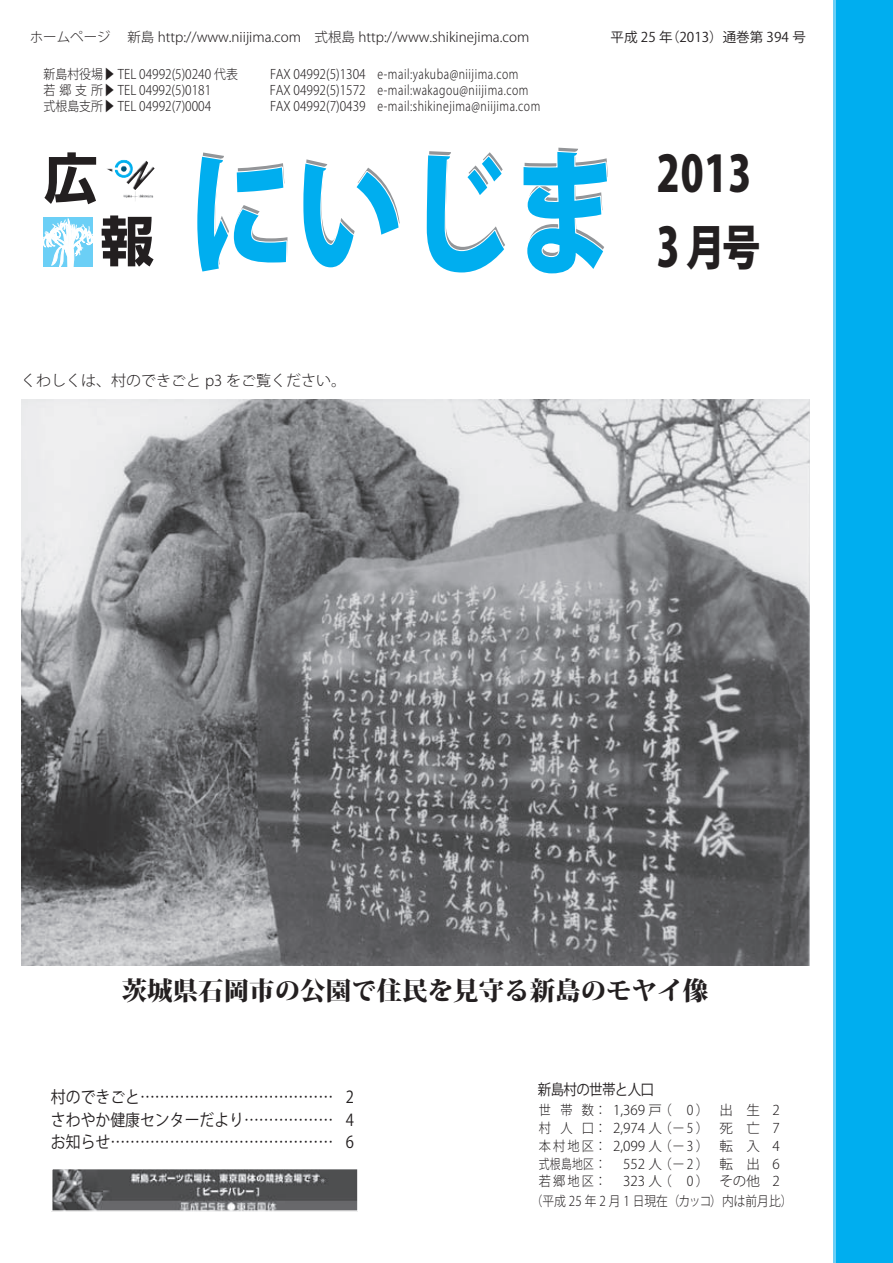
<style>
.page{position:relative;width:893px;height:1263px;background:#fff}
.page>*{position:absolute;margin:0;border:0;box-sizing:border-box;transform-origin:0 0}
.t1{font:135px "Koz Go Pro Heavy 90 pv RKSJ H";color:#00aeef;scale:.8 1}
.t2{font:54px "Shin Go Pro Bold 90 pv RKSJ H";color:#231f20}
.t3{font:49.5px "Koz Go Pro Heavy 90 pv RKSJ H";color:#231f20;scale:.8 1}
.t4{font:48px "Koz Go Pro Heavy 90 pv RKSJ H";color:#231f20;scale:.8 1}
.t5{font:25.5px "Koz Min Pro Heavy 90 pv RKSJ H";color:#231f20}
.t6{font:16.5px/22.5px "Koz Go Pro Regular 90 pv RKSJ H";color:#231f20;scale:.9 1}
.t7{font:15px "Koz Go Pro Light 90 pv RKSJ H";color:#231f20}
.t8{font:15px "Koz Go Pro Regular 90 pv RKSJ H";letter-spacing:-.05em;color:#231f20;scale:.9 1}
.t9{font:13.5px/17.7px "Koz Go Pro Light 90 pv RKSJ H";color:#231f20;text-align:right}
.t10{font:13.5px/17.7px "Koz Go Pro Light 90 pv RKSJ H";color:#231f20;text-align:justify;scale:.9 1}
.t11{font:13.5px "Koz Go Pro Light 90 pv RKSJ H";color:#231f20;scale:.87 1}
.t12{font:13.5px "Koz Go Pro Regular 90 pv RKSJ H";color:#231f20}
.t13{font:13.2px "Koz Go Pro Light 90 pv RKSJ H";letter-spacing:.05em;color:#231f20;scale:.9 1}
.t14{font:13.2px "Koz Go Pro Light 90 pv RKSJ H";color:#231f20;scale:.9 1}
.s1{font-size:53.4px}
</style>
<div class="page">
<div style="left:833px;top:0;width:60px;height:1263px;background:#00aeef"></div>
<img style="left:107px;top:160px;width:48px;height:41px">
<hr style="left:833px;top:0;width:2px;height:1263px;background:#6bcff6">
<svg style="left:51px;top:1169px;width:307px;height:43px;background:#6d6e70"></svg>
<svg style="left:44px;top:217px;width:49px;height:50px"></svg>
<img style="left:21px;top:400px;width:789px;height:566px">
<p class="t9" style="left:30px;top:30px;width:501px">ホームページ 　新島 http://www.niijima.com　式根島 http://www.shikinejima.com</p>
<p class="t12" style="left:610px;top:32px;width:197px">平成 25 年（2013）通巻第 394 号</p>
<p class="t14" style="left:44px;top:69px;width:218px">新島村役場▶ TEL 04992(5)0240 代表</p>
<p class="t13" style="left:270px;top:69px;width:278px">FAX 04992(5)1304　e-mail:yakuba@niijima.com</p>
<p class="t14" style="left:44px;top:85px;width:188px">若 郷 支 所▶ TEL 04992(5)0181</p>
<p class="t13" style="left:270px;top:85px;width:289px">FAX 04992(5)1572　e-mail:wakagou@niijima.com</p>
<p class="t14" style="left:44px;top:101px;width:188px">式根島支所▶ TEL 04992(7)0004</p>
<p class="t13" style="left:270px;top:101px;width:302px">FAX 04992(7)0439　e-mail:shikinejima@niijima.com</p>
<h1 class="t1" style="left:187px;top:163px;width:541px">にいじま</h1>
<h2 class="t2" style="left:44px;top:158px;width:55px">広</h2>
<h2 class="t2" style="left:100px;top:221px;width:55px">報</h2>
<p class="t7" style="left:21px;top:375px;width:326px">くわしくは、村のできごと p3 をご覧ください。</p>
<h3 class="t3" style="left:657px;top:155px;width:120px">2013</h3>
<h3 class="t4" style="left:657px;top:229px;width:131px"><span class="s1">3</span> 月号</h3>
<h3 class="t5" style="left:122px;top:981px;width:588px">茨城県石岡市の公園で住民を見守る新島のモヤイ像</h3>
<p class="t6" style="left:51px;top:1088px;width:338px">村のできごと………………………………… 2</p>
<p class="t8" style="left:538px;top:1084px;width:130px">新島村の世帯と人口</p>
<p class="t6" style="left:51px;top:1110px;width:338px">さわやか健康センターだより……………… 4お知らせ……………………………………… 6</p>
<p class="t10" style="left:539px;top:1103px;width:269px">世 帯 数： 1,369 戸（　0 ） 出　生 2村 人 口： 2,974 人（－5 ） 死　亡 7本村地区： 2,099 人（－3 ） 転　入 4式根島地区：</p>
<p class="t9" style="left:539px;top:1157px;width:243px">552 人（－2 ） 転　出 6<br>若郷地区： 323人（　0） その他 2</p>
<p class="t11" style="left:531px;top:1196px;width:302px">（平成 25 年 2 月 1 日現在（カッコ）内は前月比）</p>
</div>
